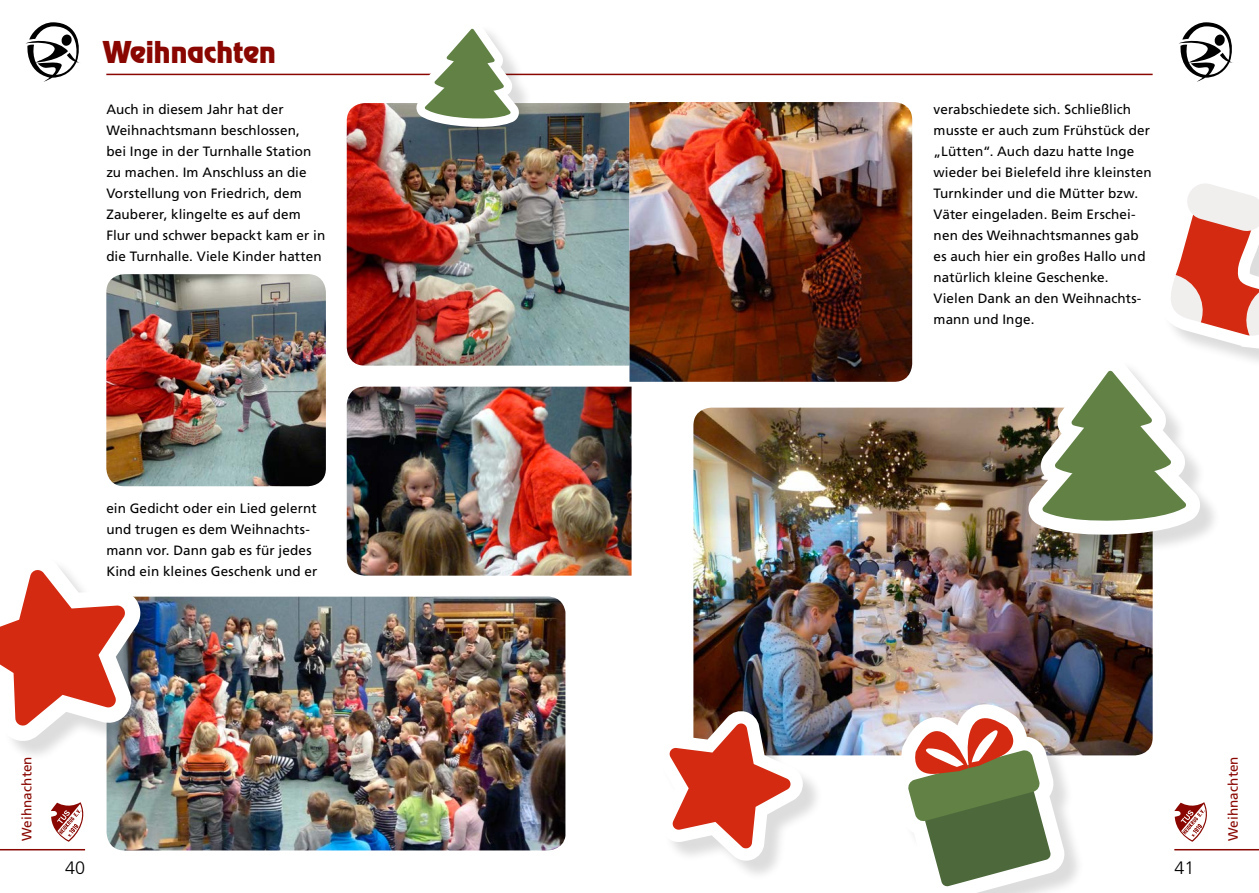
<style>
.page{position:relative;width:1259px;height:893px;background:#fff}
.page>*{position:absolute;margin:0;border:0;box-sizing:border-box;transform-origin:0 0}
.t1{font:27px "Revue Std";color:#890700}
.t2{font:300 18px "Frutiger LT Std";color:#000}
.t3{font:13.5px/21px "Frutiger LT Std";letter-spacing:.005em;color:#000}
.t4{font:13.5px "Frutiger LT Std";letter-spacing:.005em;color:#890700}
</style>
<div class="page">
<hr style="left:0;top:849px;width:85px;height:1px;background:#890700">
<hr style="left:1174px;top:849px;width:85px;height:1px;background:#890700">
<hr style="left:106px;top:74px;width:1046px;height:1px;background:#890700">
<svg style="left:1174px;top:802px;width:33px;height:40px"></svg>
<svg style="left:51px;top:802px;width:33px;height:40px"></svg>
<svg style="left:25px;top:22px;width:55px;height:60px"></svg>
<img style="left:106px;top:274px;width:220px;height:212px">
<img style="left:347px;top:387px;width:284px;height:189px">
<img style="left:347px;top:103px;width:282px;height:263px">
<img style="left:107px;top:597px;width:458px;height:253px">
<div style="left:419px;top:24px;width:120px;height:124px;background:#000;opacity:.14"></div>
<svg style="left:416px;top:24px;width:103px;height:104px"></svg>
<div style="left:0;top:558px;width:162px;height:204px;background:#000;opacity:.14"></div>
<svg style="left:0;top:558px;width:142px;height:183px"></svg>
<svg style="left:1179px;top:22px;width:54px;height:60px"></svg>
<img style="left:629px;top:102px;width:283px;height:280px">
<img style="left:693px;top:408px;width:459px;height:347px">
<div style="left:1031px;top:360px;width:190px;height:196px;background:#000;opacity:.14"></div>
<svg style="left:1027px;top:360px;width:173px;height:175px"></svg>
<div style="left:660px;top:714px;width:163px;height:168px;background:#000;opacity:.14"></div>
<svg style="left:660px;top:710px;width:143px;height:151px"></svg>
<div style="left:897px;top:707px;width:188px;height:186px;background:#000;opacity:.14"></div>
<svg style="left:892px;top:694px;width:174px;height:199px"></svg>
<div style="left:1162px;top:175px;width:97px;height:195px;background:#000;opacity:.14"></div>
<svg style="left:1162px;top:175px;width:97px;height:175px"></svg>
<h1 class="t1" style="left:103px;top:34px;width:174px">Weihnachten</h1>
<p class="t3" style="left:106px;top:98px;width:220px">Auch in diesem Jahr hat der<br>Weihnachtsmann beschlossen,<br>bei Inge in der Turnhalle Station zu machen. Im Anschluss an die<br>Vorstellung von Friedrich, dem<br>Zauberer, klingelte es auf dem<br>Flur und schwer bepackt kam er in die Turnhalle. Viele Kinder hatten</p>
<p class="t3" style="left:106px;top:497px;width:213px">ein Gedicht oder ein Lied gelernt und trugen es dem Weihnachts&shy;mann vor. Dann gab es für jedes<br>Kind ein kleines Geschenk und er</p>
<p class="t3" style="left:933px;top:98px;width:220px">verabschiedete sich. Schließlich musste er auch zum Frühstück der „Lütten“. Auch dazu hatte Inge wieder bei Bielefeld ihre kleinsten<br>Turnkinder und die Mütter bzw.<br>Väter eingeladen. Beim Erschei&shy;nen des Weihnachtsmannes gab es auch hier ein großes Hallo und natürlich kleine Geschenke.<br>Vielen Dank an den Weihnachts&shy;mann und Inge.</p>
<p class="t4" style="left:19px;top:841px;width:86px;rotate:-90deg">Weihnachten</p>
<p class="t4" style="left:1225px;top:841px;width:86px;rotate:-90deg">Weihnachten</p>
<h2 class="t2" style="left:65px;top:858px;width:22px">40</h2>
<h2 class="t2" style="left:1174px;top:858px;width:22px">41</h2>
</div>
